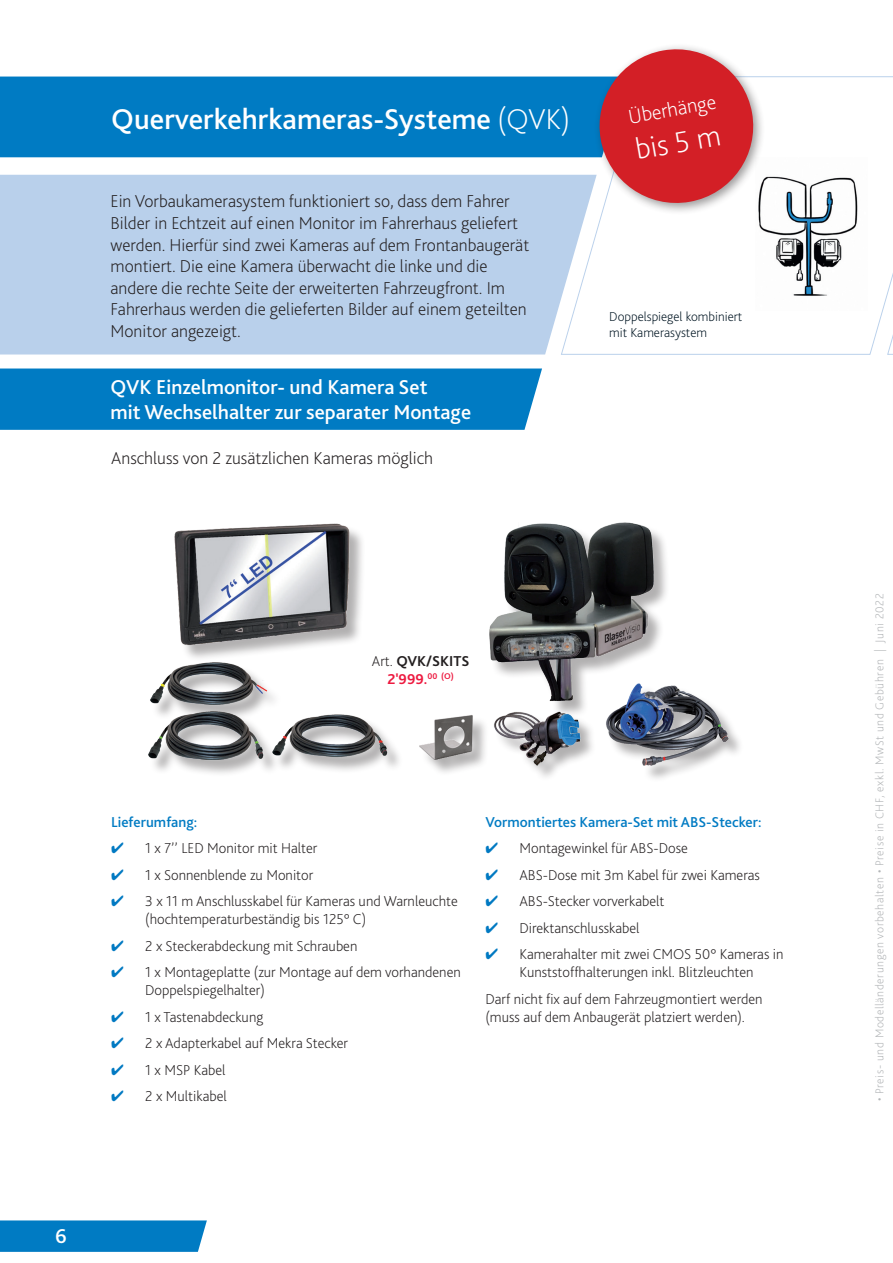
<style>
.page{position:relative;width:893px;height:1263px;background:#fff}
.page>*{position:absolute;margin:0;border:0;box-sizing:border-box;transform-origin:0 0}
.t1{font:200 30.45px "Bliss 2";color:#fff}
.BerichtsTitel_weiss{font:500 30px "Bliss 2";color:#fff}
.Titel_weiss{font:500 21px/25.2px "Bliss 2";color:#fff}
.t2{font:200 21px "Bliss 2";color:#fff}
.Aufzählung_Haken_bla{font:200 18px/21.6px "Bliss 2";color:#231f20}
.Fliesstext{font:200 15px/18px "Bliss 2";color:#231f20}
.Untertitel_blau{font:500 15px "Bliss 2";color:#007bc3}
.t3{font:700 15px "Bliss 2";color:#231f20}
.t4{font:700 15px "Bliss 2";color:#ed1a40}
.Bildbeschriftung{font:200 13.5px/16.2px "Bliss 2";color:#001522}
.t5{font:200 12px "Bliss 2";letter-spacing:.05em;color:#b2b5b7}
.s1{font-weight:200}
.s2{color:#0079c2}
</style>
<div class="page">
<svg style="left:0;top:1220px;width:207px;height:32px;background:#0a80c5"></svg>
<img style="left:148px;top:522px;width:592px;height:249px">
<div style="left:0;top:77px;width:561px;height:80px;background:#007bc3"></div>
<div style="left:0;top:175px;width:561px;height:179px;background:#b9d0eb"></div>
<svg style="left:561px;top:76px;width:326px;height:279px"></svg>
<svg style="left:887px;top:76px;width:6px;height:279px"></svg>
<div style="left:0;top:368px;width:542px;height:62px;background:#007bc3"></div>
<div style="left:593px;top:43px;width:172px;height:172px;background:#231f20;opacity:.45"></div>
<svg style="left:593px;top:43px;width:166px;height:166px"></svg>
<p class="BerichtsTitel_weiss" style="left:111px;top:100px;width:460px">Querverkehrkameras-Systeme <span class="s1">(QVK)</span></p>
<p class="Aufzählung_Haken_bla" style="left:111px;top:190px;width:420px">Ein Vorbaukamerasystem funktioniert so, dass dem Fahrer Bilder in Echtzeit auf einen Monitor im Fahrerhaus geliefert werden. Hierfür sind zwei Kameras auf dem Frontanbaugerät montiert. Die eine Kamera überwacht die linke und die andere die rechte Seite der erweiterten Fahrzeugfront. Im Fahrerhaus werden die gelieferten Bilder auf einem geteilten Monitor angezeigt.</p>
<p class="Titel_weiss" style="left:111px;top:374px;width:362px">QVK Einzelmonitor- und Kamera Set<br>mit Wechselhalter zur separater Montage</p>
<p class="Aufzählung_Haken_bla" style="left:111px;top:447px;width:323px">Anschluss von 2 zusätzlichen Kameras möglich</p>
<p class="t2" style="left:626px;top:104px;width:90px;rotate:-10deg">Überhänge</p>
<p class="t1" style="left:633px;top:131px;width:87px;rotate:-10deg">bis 5 m</p>
<p class="Bildbeschriftung" style="left:609px;top:308px;width:135px">Doppelspiegel kombiniert mit Kamerasystem</p>
<p class="t3" style="left:372px;top:652px;width:99px"><span class="s1">Art.</span> QVK/SKITS</p>
<p class="t4" style="left:387px;top:670px;width:68px">2'999.<sup>00</sup> <sup>(O)</sup></p>
<p class="Untertitel_blau" style="left:111px;top:813px;width:88px">Lieferumfang:</p>
<p class="Fliesstext" style="left:111px;top:839px;width:208px"><span class="s2">✔</span> 1 x 7’’ LED Monitor mit Halter</p>
<p class="Fliesstext" style="left:111px;top:865px;width:204px"><span class="s2">✔</span> 1 x Sonnenblende zu Monitor</p>
<p class="Fliesstext" style="left:145px;top:892px;width:314px;text-indent:-34px"><span class="s2">✔</span> 3 x 11 m Anschlusskabel für Kameras und Warnleuchte (hochtemperaturbeständig bis 125° C)</p>
<p class="Fliesstext" style="left:111px;top:936px;width:248px"><span class="s2">✔</span> 2 x Steckerabdeckung mit Schrauben</p>
<p class="Fliesstext" style="left:145px;top:963px;width:317px;text-indent:-34px"><span class="s2">✔</span> 1 x Montageplatte (zur Montage auf dem vorhandenen<br>Doppelspiegelhalter)</p>
<p class="Fliesstext" style="left:111px;top:1007px;width:154px"><span class="s2">✔</span> 1 x Tastenabdeckung</p>
<p class="Fliesstext" style="left:111px;top:1034px;width:238px"><span class="s2">✔</span> 2 x Adapterkabel auf Mekra Stecker</p>
<p class="Fliesstext" style="left:111px;top:1060px;width:116px"><span class="s2">✔</span> 1 x MSP Kabel</p>
<p class="Fliesstext" style="left:111px;top:1087px;width:117px"><span class="s2">✔</span> 2 x Multikabel</p>
<p class="Untertitel_blau" style="left:485px;top:813px;width:278px">Vormontiertes Kamera-Set mit ABS-Stecker:</p>
<p class="Fliesstext" style="left:485px;top:839px;width:204px"><span class="s2">✔</span> Montagewinkel für ABS-Dose</p>
<p class="Fliesstext" style="left:485px;top:865px;width:276px"><span class="s2">✔</span> ABS-Dose mit 3m Kabel für zwei Kameras</p>
<p class="Fliesstext" style="left:485px;top:892px;width:181px"><span class="s2">✔</span> ABS-Stecker vorverkabelt</p>
<p class="Fliesstext" style="left:485px;top:918px;width:156px"><span class="s2">✔</span> Direktanschlusskabel</p>
<p class="Fliesstext" style="left:485px;top:945px;width:300px;text-align:center"><span class="s2">✔</span> Kamerahalter mit zwei CMOS 50° Kameras in<br>Kunststoffhalterungen inkl. Blitzleuchten</p>
<p class="Fliesstext" style="left:485px;top:989px;width:279px">Darf nicht fix auf dem Fahrzeugmontiert werden (muss auf dem Anbaugerät platziert werden).</p>
<h3 class="Titel_weiss" style="left:55px;top:1222px;width:13px">6</h3>
<p class="t5" style="left:872px;top:1101px;width:510px;rotate:-90deg">• Preis- und Modelländerungen vorbehalten • Preise in CHF, exkl. MwSt und Gebühren | Juni 2022</p>
</div>
